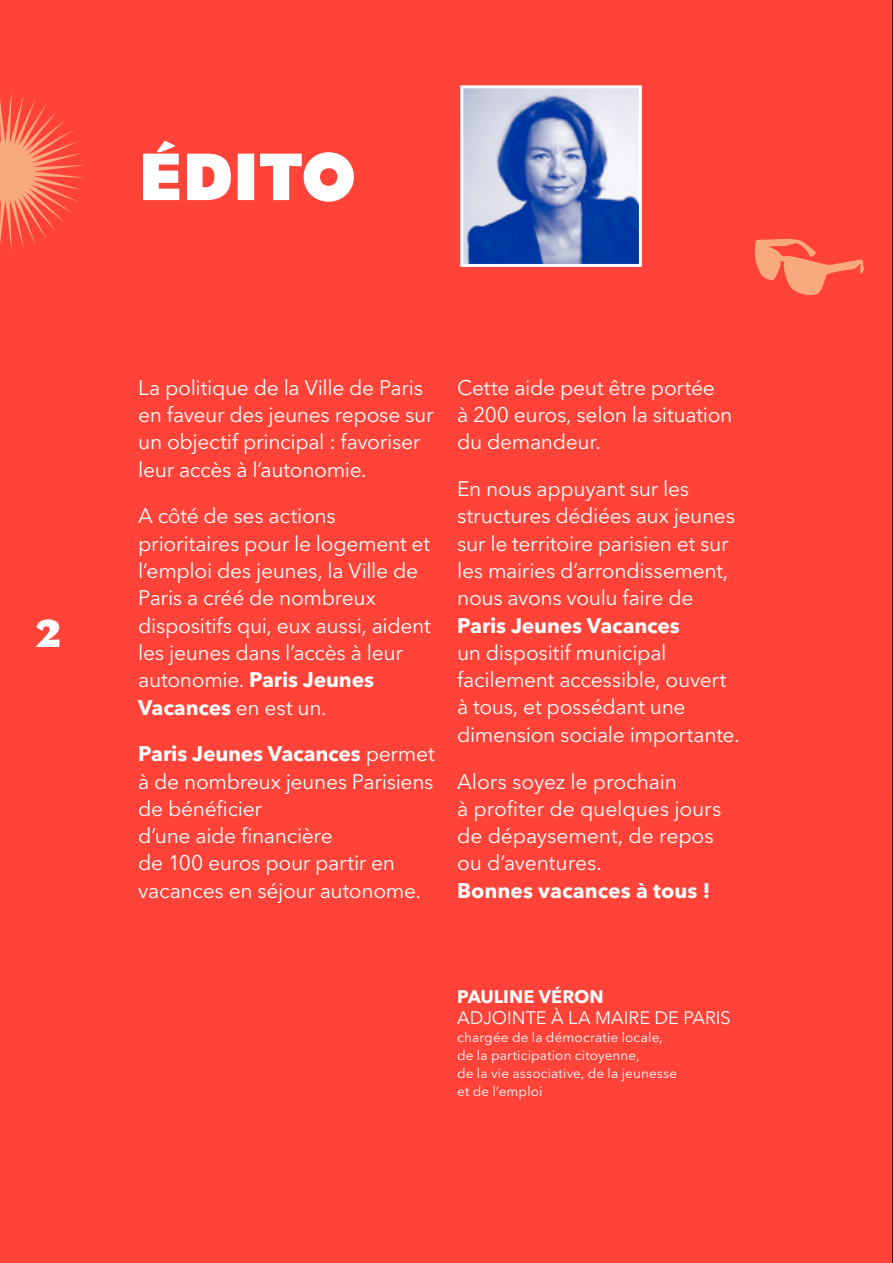
<style>
.page{position:relative;width:893px;height:1263px;background:#ff4338}
.page>*{position:absolute;margin:0;border:0;box-sizing:border-box;transform-origin:0 0}
.t1{font:700 68.55px "Eagle";color:#fff}
.t2{font:700 39.45px "Eagle";color:#fff}
.t3{font:21px/27.3px "Avenir Next LT Pro";letter-spacing:-.015em;color:#fff}
.t4{font:700 21px "Avenir Next LT Pro";letter-spacing:-.005em;color:#fff}
.t5{font:18px "Avenir Next LT Pro";color:#fff}
.t6{font:700 18px "Avenir Next LT Pro";letter-spacing:.005em;color:#fff}
.t7{font:13.5px/18px "Avenir Next LT Pro";letter-spacing:.01em;color:#fff}
.s1{font-weight:700}
</style>
<div class="page">
<svg style="left:0;top:93px;width:84px;height:157px"></svg>
<img style="left:464px;top:89px;width:174px;height:174px">
<div style="left:460px;top:85px;width:182px;height:182px;border:3px solid #fff"></div>
<hr style="left:892px;top:0;width:1px;height:1263px;background:#000">
<svg style="left:892px;top:740px;width:1px;height:188px"></svg>
<svg style="left:754px;top:239px;width:110px;height:56px"></svg>
<h2 class="t2" style="left:35px;top:612px;width:27px">2</h2>
<h1 class="t1" style="left:138px;top:139px;width:219px">ÉDITO</h1>
<p class="t3" style="left:138px;top:374px;width:297px">La politique de la Ville de Paris en faveur des jeunes repose sur un objectif principal : favoriser leur accès à l’autonomie.</p>
<p class="t3" style="left:138px;top:502px;width:294px">A côté de ses actions prioritaires pour le logement et l’emploi des jeunes, la Ville de<br>Paris a créé de nombreux dispositifs qui, eux aussi, aident les jeunes dans l’accès à leur autonomie. <span class="s1">Paris Jeunes<br>Vacances</span> en est un.</p>
<p class="t3" style="left:138px;top:740px;width:298px"><span class="s1">Paris Jeunes Vacances</span> permet à de nombreux jeunes Parisiens de bénéficier<br>d’une aide financière<br>de 100 euros pour partir en vacances en séjour autonome.</p>
<p class="t3" style="left:457px;top:374px;width:277px">Cette aide peut être portée<br>à 200 euros, selon la situation du demandeur.</p>
<p class="t3" style="left:457px;top:475px;width:279px">En nous appuyant sur les structures dédiées aux jeunes sur le territoire parisien et sur les mairies d’arrondissement, nous avons voulu faire de</p>
<p class="t4" style="left:457px;top:612px;width:224px">Paris Jeunes Vacances</p>
<p class="t3" style="left:457px;top:639px;width:284px">un dispositif municipal facilement accessible, ouvert à tous, et possédant une dimension sociale importante.</p>
<p class="t3" style="left:457px;top:767px;width:266px">Alors soyez le prochain<br>à profiter de quelques jours de dépaysement, de repos ou d’aventures.</p>
<p class="t4" style="left:457px;top:877px;width:255px">Bonnes vacances à tous !</p>
<p class="t6" style="left:457px;top:986px;width:148px">PAULINE VÉRON</p>
<p class="t5" style="left:457px;top:1007px;width:275px">ADJOINTE À LA MAIRE DE PARIS</p>
<p class="t7" style="left:457px;top:1028px;width:222px">chargée de la démocratie locale, de la participation citoyenne,<br>de la vie associative, de la jeunesse et de l’emploi</p>
</div>
